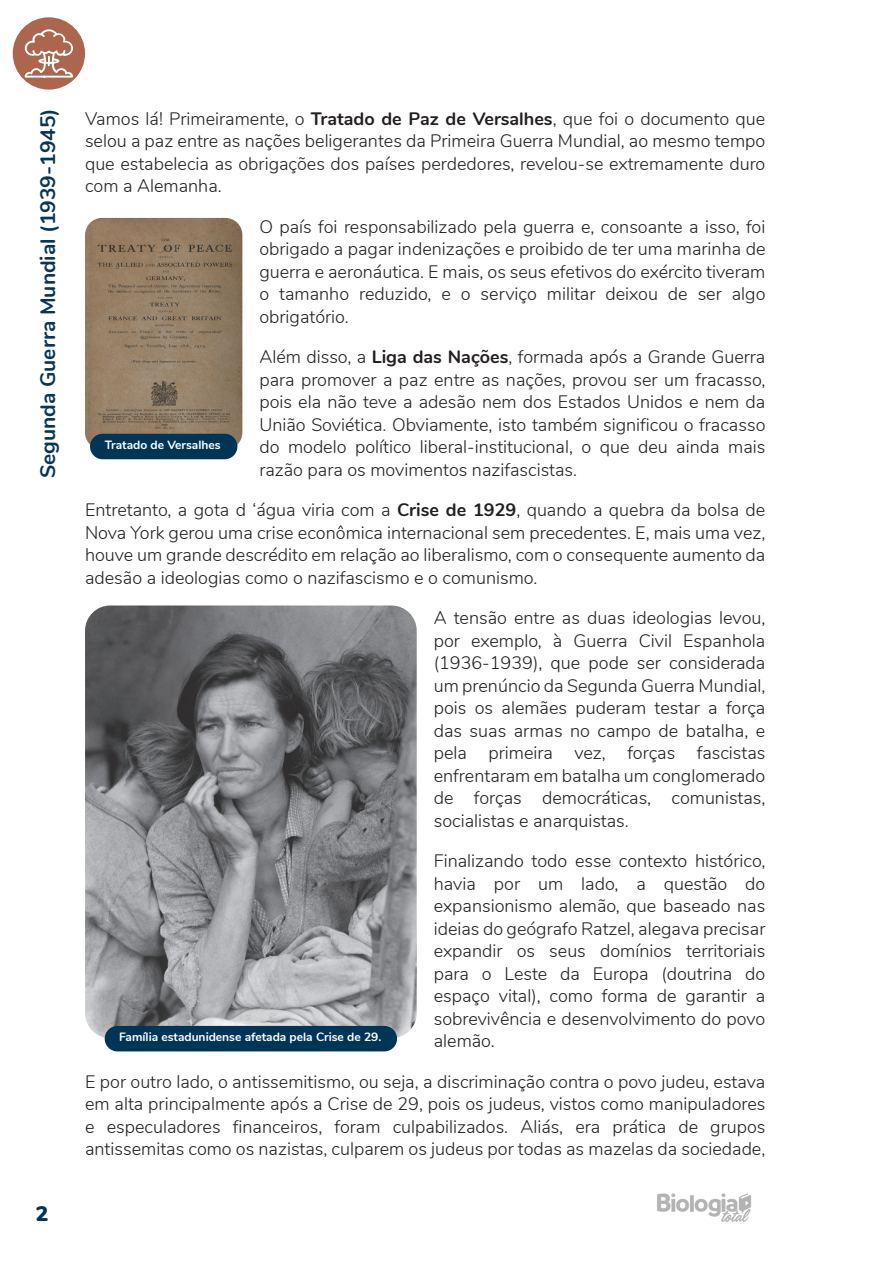
<style>
.page{position:relative;width:893px;height:1263px;background:#fff}
.page>*{position:absolute;margin:0;border:0;box-sizing:border-box;transform-origin:0 0}
.t1{font:700 21px "Nunito";color:#093556}
.t2{font:900 21px "Nunito";color:#003558}
.TEXTO{font:300 18px/22.5px "Nunito";color:#231f20;text-align:justify}
.LEGENDA_IMG{font:700 12px "Nunito";color:#fff}
.s1{font-weight:700}
</style>
<div class="page">
<img style="left:657px;top:1193px;width:94px;height:29px">
<div style="left:13px;top:17px;width:72px;height:73px;background:#ac664e;border-radius:50%"></div>
<svg style="left:25px;top:29px;width:48px;height:49px"></svg>
<img style="left:85px;top:218px;width:157px;height:231px">
<img style="left:85px;top:605px;width:332px;height:433px">
<div style="left:90px;top:434px;width:147px;height:25px;background:#003558;border-radius:13px"></div>
<div style="left:105px;top:1026px;width:292px;height:25px;background:#003558;border-radius:13px"></div>
<p class="t1" style="left:32px;top:478px;width:372px;rotate:-90deg">Segunda Guerra Mundial (1939-1945)</p>
<p class="TEXTO" style="left:85px;top:106px;width:682px">Vamos lá! Primeiramente, o <span class="s1">Tratado de Paz de Versalhes</span>, que foi o documento que selou a paz entre as nações beligerantes da Primeira Guerra Mundial, ao mesmo tempo que estabelecia as obrigações dos países perdedores, revelou-se extremamente duro com a Alemanha.</p>
<p class="TEXTO" style="left:259px;top:214px;width:508px">O país foi responsabilizado pela guerra e, consoante a isso, foi obrigado a pagar indenizações e proibido de ter uma marinha de guerra e aeronáutica. E mais, os seus efetivos do exército tiveram o tamanho reduzido, e o serviço militar deixou de ser algo obrigatório.</p>
<p class="TEXTO" style="left:259px;top:345px;width:508px">Além disso, a <span class="s1">Liga das Nações</span>, formada após a Grande Guerra para promover a paz entre as nações, provou ser um fracasso, pois ela não teve a adesão nem dos Estados Unidos e nem da União Soviética. Obviamente, isto também significou o fracasso do modelo político liberal-institucional, o que deu ainda mais razão para os movimentos nazifascistas.</p>
<p class="TEXTO" style="left:85px;top:498px;width:682px">Entretanto, a gota d ‘água viria com a <span class="s1">Crise de 1929</span>, quando a quebra da bolsa de Nova York gerou uma crise econômica internacional sem precedentes. E, mais uma vez, houve um grande descrédito em relação ao liberalismo, com o consequente aumento da adesão a ideologias como o nazifascismo e o comunismo.</p>
<p class="TEXTO" style="left:434px;top:606px;width:333px">A tensão entre as duas ideologias levou, por exemplo, à Guerra Civil Espanhola (1936-1939), que pode ser considerada um prenúncio da Segunda Guerra Mundial, pois os alemães puderam testar a força das suas armas no campo de batalha, e pela primeira vez, forças fascistas enfrentaram em batalha um conglomerado de forças democráticas, comunistas, socialistas e anarquistas.</p>
<p class="TEXTO" style="left:434px;top:849px;width:333px">Finalizando todo esse contexto histórico, havia por um lado, a questão do expansionismo alemão, que baseado nas ideias do geógrafo Ratzel, alegava precisar expandir os seus domínios territoriais para o Leste da Europa (doutrina do espaço vital), como forma de garantir a sobrevivência e desenvolvimento do povo alemão.</p>
<p class="TEXTO" style="left:85px;top:1069px;width:682px">E por outro lado, o antissemitismo, ou seja, a discriminação contra o povo judeu, estava em alta principalmente após a Crise de 29, pois os judeus, vistos como manipuladores e especuladores financeiros, foram culpabilizados. Aliás, era prática de grupos antissemitas como os nazistas, culparem os judeus por todas as mazelas da sociedade,</p>
<p class="LEGENDA_IMG" style="left:105px;top:436px;width:117px">Tratado de Versalhes</p>
<p class="LEGENDA_IMG" style="left:119px;top:1028px;width:264px">Família estadunidense afetada pela Crise de 29.</p>
<p class="t2" style="left:36px;top:1198px;width:14px">2</p>
</div>
